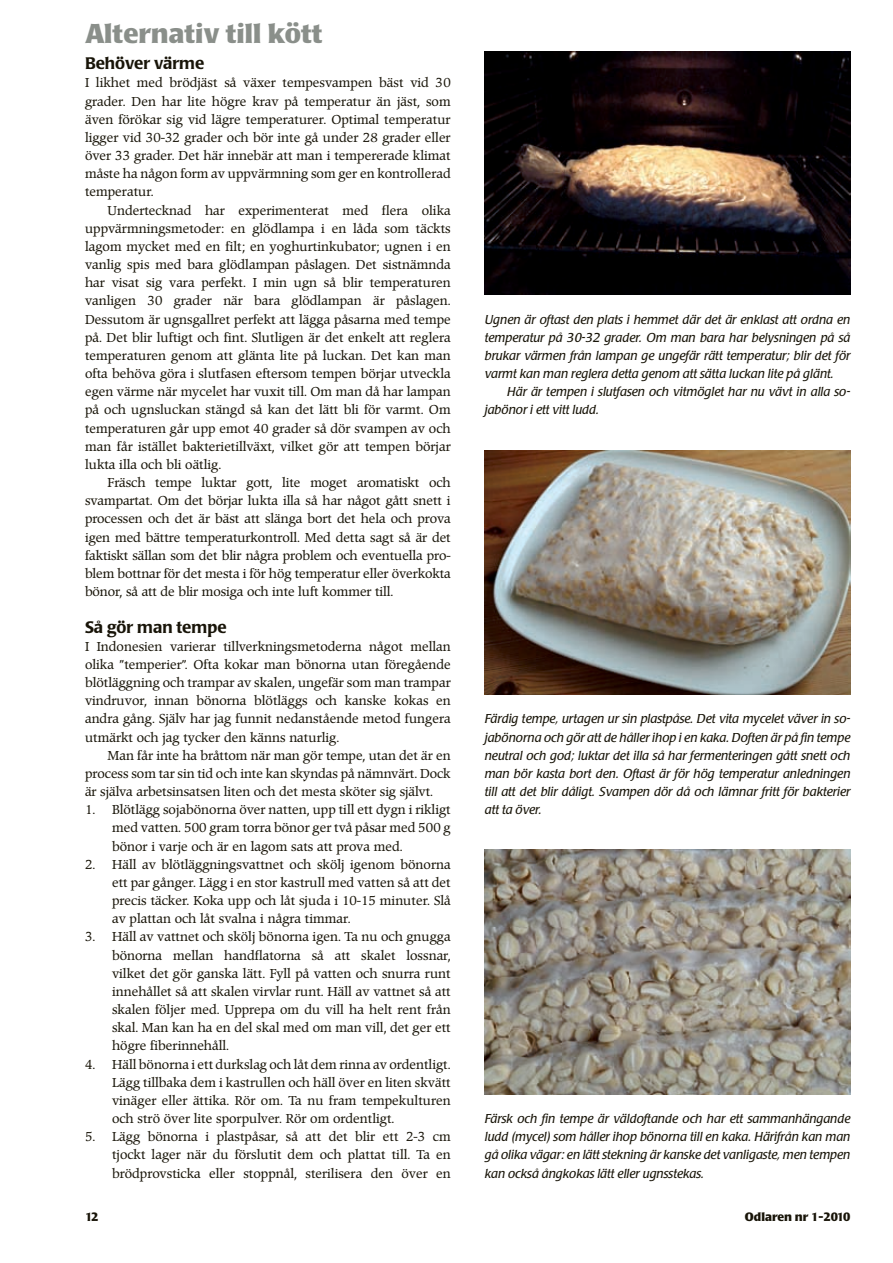
<style>
.page{position:relative;width:893px;height:1263px;background:#fff}
.page>*{position:absolute;margin:0;border:0;box-sizing:border-box;transform-origin:0 0}
.t1{font:700 27px "Poppl Laudatio";color:#8a8f8a}
.t2{font:500 16.5px "Poppl Laudatio";color:#181408}
.t3{font:12.75px/18.1px "Poppl Pontifex BE";color:#181408;text-align:justify}
.t4{font:italic 12.75px/18.1px "Poppl Laudatio";color:#181408;text-align:justify}
.t5{font:700 12px "Poppl Laudatio";color:#181408}
</style>
<div class="page">
<img style="left:485px;top:51px;width:365px;height:244px">
<img style="left:485px;top:451px;width:365px;height:243px">
<img style="left:485px;top:849px;width:365px;height:245px">
<h1 class="t1" style="left:85px;top:18px;width:239px">Alternativ till kött</h1>
<p class="t2" style="left:85px;top:54px;width:121px">Behöver värme</p>
<p class="t3" style="left:85px;top:74px;width:367px">I likhet med brödjäst så växer tempesvampen bäst vid 30 grader. Den har lite högre krav på temperatur än jäst, som även förökar sig vid lägre temperaturer. Optimal temperatur ligger vid 30-32 grader och bör inte gå under 28 grader eller över 33 grader. Det här innebär att man i tempererade klimat måste ha någon form av uppvärmning som ger en kontrollerad temperatur.</p>
<p class="t3" style="left:85px;top:201px;width:367px;text-indent:23px">Undertecknad har experimenterat med flera olika uppvärmningsmetoder: en glödlampa i en låda som täckts lagom mycket med en filt; en yoghurtinkubator; ugnen i en vanlig spis med bara glödlampan påslagen. Det sistnämnda har visat sig vara perfekt. I min ugn så blir temperaturen vanligen 30 grader när bara glödlampan är påslagen.<br>Dessutom är ugnsgallret perfekt att lägga påsarna med tempe på. Det blir luftigt och fint. Slutligen är det enkelt att reglera temperaturen genom att glänta lite på luckan. Det kan man ofta behöva göra i slutfasen eftersom tempen börjar utveckla egen värme när mycelet har vuxit till. Om man då har lampan på och ugnsluckan stängd så kan det lätt bli för varmt. Om temperaturen går upp emot 40 grader så dör svampen av och man får istället bakterietillväxt, vilket gör att tempen börjar lukta illa och bli oätlig.</p>
<p class="t3" style="left:85px;top:474px;width:367px;text-indent:23px">Fräsch tempe luktar gott, lite moget aromatiskt och svampartat. Om det börjar lukta illa så har något gått snett i processen och det är bäst att slänga bort det hela och prova igen med bättre temperaturkontroll. Med detta sagt så är det faktiskt sällan som det blir några problem och eventuella pro&shy;blem bottnar för det mesta i för hög temperatur eller överkokta bönor, så att de blir mosiga och inte luft kommer till.</p>
<p class="t2" style="left:85px;top:617px;width:143px">Så gör man tempe</p>
<p class="t3" style="left:85px;top:637px;width:367px">I Indonesien varierar tillverkningsmetoderna något mellan olika ”temperier”. Ofta kokar man bönorna utan föregående blötläggning och trampar av skalen, ungefär som man trampar vindruvor, innan bönorna blötläggs och kanske kokas en andra gång. Själv har jag funnit nedanstående metod fungera utmärkt och jag tycker den känns naturlig.</p>
<p class="t3" style="left:85px;top:746px;width:367px;text-indent:23px">Man får inte ha bråttom när man gör tempe, utan det är en process som tar sin tid och inte kan skyndas på nämnvärt. Dock är själva arbetsinsatsen liten och det mesta sköter sig självt.</p>
<p class="t3" style="left:112px;top:801px;width:340px;text-indent:-27px">1. Blötlägg sojabönorna över natten, upp till ett dygn i rikligt med vatten. 500 gram torra bönor ger två påsar med 500 g bönor i varje och är en lagom sats att prova med.</p>
<p class="t3" style="left:112px;top:855px;width:340px;text-indent:-27px">2. Häll av blötläggningsvattnet och skölj igenom bönorna ett par gånger. Lägg i en stor kastrull med vatten så att det precis täcker. Koka upp och låt sjuda i 10-15 minuter. Slå av plattan och låt svalna i några timmar.</p>
<p class="t3" style="left:112px;top:928px;width:340px;text-indent:-27px">3. Häll av vattnet och skölj bönorna igen. Ta nu och gnugga bönorna mellan handflatorna så att skalet lossnar, vilket det gör ganska lätt. Fyll på vatten och snurra runt innehållet så att skalen virvlar runt. Häll av vattnet så att skalen följer med. Upprepa om du vill ha helt rent från skal. Man kan ha en del skal med om man vill, det ger ett högre fiberinnehåll.</p>
<p class="t3" style="left:112px;top:1055px;width:340px;text-indent:-27px">4. Häll bönorna i ett durkslag och låt dem rinna av ordentligt.<br>Lägg tillbaka dem i kastrullen och häll över en liten skvätt vinäger eller ättika. Rör om. Ta nu fram tempekulturen och strö över lite sporpulver. Rör om ordentligt.</p>
<p class="t3" style="left:112px;top:1128px;width:340px;text-indent:-27px">5. Lägg bönorna i plastpåsar, så att det blir ett 2-3 cm tjockt lager när du förslutit dem och plattat till. Ta en brödprovsticka eller stoppnål, sterilisera den över en</p>
<p class="t4" style="left:485px;top:310px;width:367px">Ugnen är oftast den plats i hemmet där det är enklast att ordna en temperatur på 30-32 grader. Om man bara har belysningen på så brukar värmen från lampan ge ungefär rätt temperatur; blir det för varmt kan man reglera detta genom att sätta luckan lite på glänt.</p>
<p class="t4" style="left:485px;top:383px;width:367px;text-indent:23px">Här är tempen i slutfasen och vitmöglet har nu vävt in alla so&shy;jabönor i ett vitt ludd.</p>
<p class="t4" style="left:485px;top:710px;width:367px">Färdig tempe, urtagen ur sin plastpåse. Det vita mycelet väver in so&shy;jabönorna och gör att de håller ihop i en kaka. Doften är på fin tempe neutral och god; luktar det illa så har fermenteringen gått snett och man bör kasta bort den. Oftast är för hög temperatur anledningen till att det blir dåligt. Svampen dör då och lämnar fritt för bakterier att ta över.</p>
<p class="t4" style="left:485px;top:1110px;width:367px">Färsk och fin tempe är väldoftande och har ett sammanhängande ludd (mycel) som håller ihop bönorna till en kaka. Härifrån kan man gå olika vägar: en lätt stekning är kanske det vanligaste, men tempen kan också ångkokas lätt eller ugnsstekas.</p>
<p class="t5" style="left:85px;top:1210px;width:15px">12</p>
<p class="t5" style="left:745px;top:1210px;width:107px">Odlaren nr 1-2010</p>
</div>
